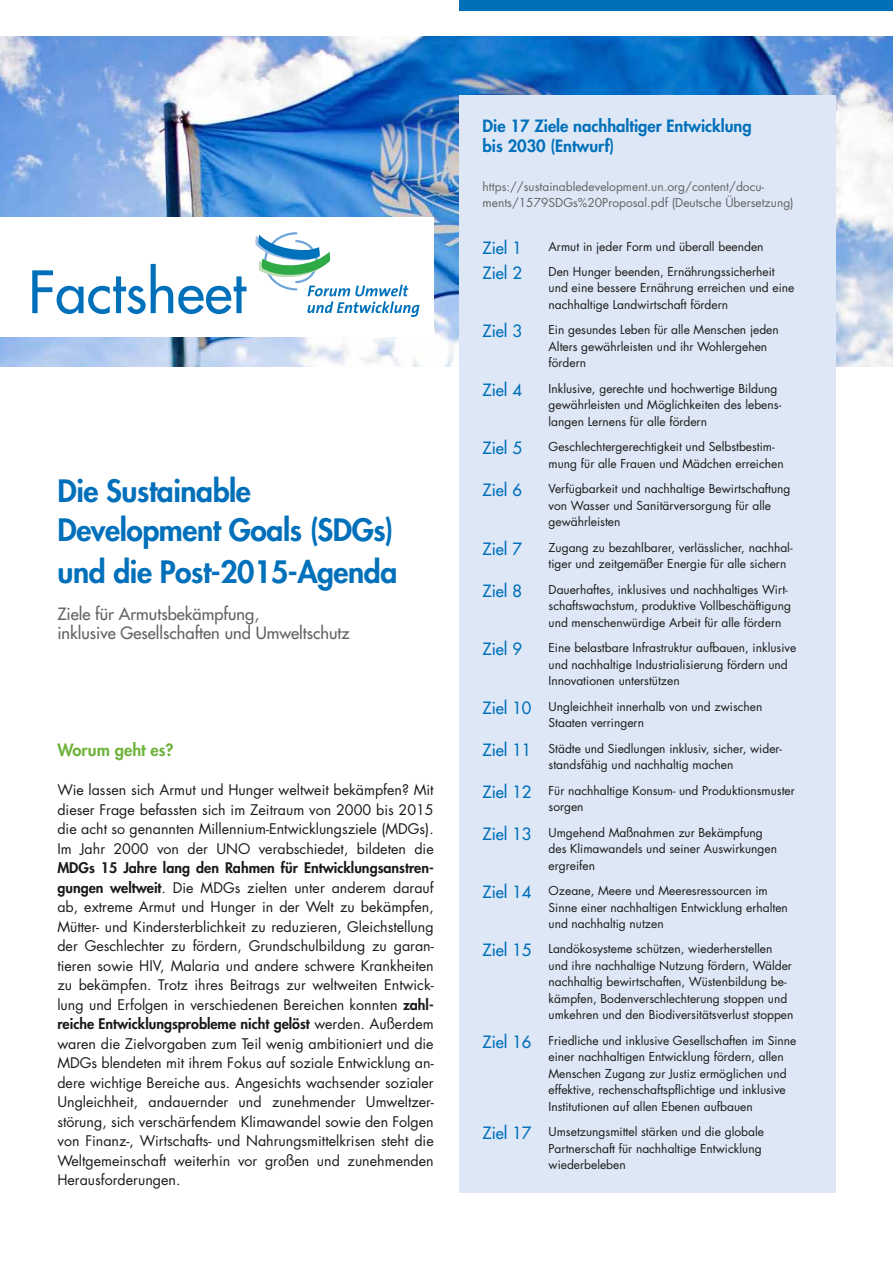
<style>
.page{position:relative;width:893px;height:1263px;background:#fff}
.page>*{position:absolute;margin:0;border:0;box-sizing:border-box;transform-origin:0 0}
.t1{font:500 56.7px "Futura Std";color:#0070ba}
.t2{font:800 30px/39px "Futura Std";letter-spacing:-.015em;color:#0070ba}
.t3{font:500 16.5px/19.5px "Futura Std";color:#636362}
.t4{font:800 16.5px/19.5px "Futura Std";color:#0070ba}
.t5{font:500 16.5px "Futura Std";color:#0070ba}
.t6{font:800 16.5px "Futura Std";color:#6fb33c}
.t7{font:14.25px/19.5px "Futura Std";color:#1a1a18;text-align:justify}
.t8{font:12px/16.5px "Futura Std";color:#1a1a18}
.t9{font:12px/16.5px "Futura Std";color:#636362}
.s1{font-weight:800}
.s2{font-weight:500;font-size:16.5px;color:#0070ba}
</style>
<div class="page">
<img style="left:0;top:36px;width:893px;height:330px">
<div style="left:0;top:217px;width:434px;height:119px;background:#fff"></div>
<div style="left:459px;top:95px;width:377px;height:1098px;background:#dee7f6"></div>
<svg style="left:255px;top:232px;width:165px;height:85px"></svg>
<div style="left:459px;top:0;width:434px;height:11px;background:#0070ba"></div>
<h1 class="t1" style="left:28px;top:257px;width:219px">Factsheet</h1>
<h2 class="t2" style="left:57px;top:471px;width:338px">Die Sustainable<br>Development Goals (SDGs)</h2>
<h2 class="t2" style="left:57px;top:552px;width:341px">und die Post-2015-Agenda</h2>
<h3 class="t3" style="left:57px;top:604px;width:294px">Ziele für Armutsbekämpfung,<br>inklusive Gesellschaften und Umweltschutz</h3>
<h3 class="t6" style="left:57px;top:739px;width:118px">Worum geht es?</h3>
<p class="t7" style="left:57px;top:780px;width:378px">Wie lassen sich Armut und Hunger weltweit bekämpfen? Mit dieser Frage befassten sich im Zeitraum von 2000 bis 2015 die acht so genannten Millennium-Entwicklungsziele (MDGs).<br>Im Jahr 2000 von der UNO verabschiedet, bildeten die</p>
<p class="t7" style="left:57px;top:858px;width:378px"><span class="s1">MDGs 15 Jahre lang den Rahmen für Entwicklungsanstren&shy;gungen weltweit</span>. Die MDGs zielten unter anderem darauf ab, extreme Armut und Hunger in der Welt zu bekämpfen, Mütter- und Kindersterblichkeit zu reduzieren, Gleichstellung der Geschlechter zu fördern, Grundschulbildung zu garan&shy;tieren sowie HIV, Malaria und andere schwere Krankheiten zu bekämpfen. Trotz ihres Beitrags zur weltweiten Entwick&shy;lung und Erfolgen in verschiedenen Bereichen konnten <span class="s1">zahl&shy;reiche Entwicklungsprobleme nicht gelöst</span> werden. Außerdem waren die Zielvorgaben zum Teil wenig ambitioniert und die MDGs blendeten mit ihrem Fokus auf soziale Entwicklung an&shy;dere wichtige Bereiche aus. Angesichts wachsender sozialer Ungleichheit, andauernder und zunehmender Umweltzer&shy;störung, sich verschärfendem Klimawandel sowie den Folgen von Finanz-, Wirtschafts- und Nahrungsmittelkrisen steht die Weltgemeinschaft weiterhin vor großen und zunehmenden Herausforderungen.</p>
<h3 class="t4" style="left:483px;top:116px;width:271px">Die 17 Ziele nachhaltiger Entwicklung bis 2030 (Entwurf)</h3>
<p class="t9" style="left:483px;top:178px;width:313px">https://sustainabledevelopment.un.org/content/docu&shy;ments/1579SDGs%20Proposal.pdf (Deutsche Übersetzung)</p>
<h3 class="t5" style="left:483px;top:237px;width:41px">Ziel 1</h3>
<p class="t8" style="left:549px;top:238px;width:217px">Armut in jeder Form und überall beenden</p>
<h3 class="t5" style="left:483px;top:263px;width:41px">Ziel 2</h3>
<p class="t8" style="left:549px;top:263px;width:247px">Den Hunger beenden, Ernährungssicherheit und eine bessere Ernährung erreichen und eine nachhaltige Landwirtschaft fördern</p>
<h3 class="t5" style="left:483px;top:321px;width:41px">Ziel 3</h3>
<p class="t8" style="left:549px;top:322px;width:232px">Ein gesundes Leben für alle Menschen jeden<br>Alters gewährleisten und ihr Wohlergehen fördern</p>
<h3 class="t5" style="left:483px;top:379px;width:41px">Ziel 4</h3>
<p class="t8" style="left:549px;top:380px;width:234px">Inklusive, gerechte und hochwertige Bildung gewährleisten und Möglichkeiten des lebens&shy;langen Lernens für alle fördern</p>
<h3 class="t5" style="left:483px;top:438px;width:41px">Ziel 5</h3>
<p class="t8" style="left:549px;top:439px;width:237px">Geschlechtergerechtigkeit und Selbstbestim&shy;mung für alle Frauen und Mädchen erreichen</p>
<h3 class="t5" style="left:483px;top:480px;width:41px">Ziel 6</h3>
<p class="t8" style="left:549px;top:481px;width:243px">Verfügbarkeit und nachhaltige Bewirtschaftung von Wasser und Sanitärversorgung für alle gewährleisten</p>
<h3 class="t5" style="left:483px;top:538px;width:41px">Ziel 7</h3>
<p class="t8" style="left:549px;top:539px;width:245px">Zugang zu bezahlbarer, verlässlicher, nachhal&shy;tiger und zeitgemäßer Energie für alle sichern</p>
<h3 class="t5" style="left:483px;top:580px;width:41px">Ziel 8</h3>
<p class="t8" style="left:549px;top:581px;width:244px">Dauerhaftes, inklusives und nachhaltiges Wirt&shy;schaftswachstum, produktive Vollbeschäftigung und menschenwürdige Arbeit für alle fördern</p>
<h3 class="t5" style="left:483px;top:639px;width:41px">Ziel 9</h3>
<p class="t8" style="left:549px;top:640px;width:249px">Eine belastbare Infrastruktur aufbauen, inklusive und nachhaltige Industrialisierung fördern und<br>Innovationen unterstützen</p>
<p class="t8" style="left:549px;top:698px;width:215px;text-indent:-66px"><span class="s2">Ziel 10</span> Ungleichheit innerhalb von und zwischen<br>Staaten verringern</p>
<p class="t8" style="left:549px;top:740px;width:235px;text-indent:-66px"><span class="s2">Ziel 11</span> Städte und Siedlungen inklusiv, sicher, wider&shy;standsfähig und nachhaltig machen</p>
<p class="t8" style="left:549px;top:782px;width:248px;text-indent:-66px"><span class="s2">Ziel 12</span> Für nachhaltige Konsum- und Produktionsmuster sorgen</p>
<p class="t8" style="left:549px;top:824px;width:230px;text-indent:-66px"><span class="s2">Ziel 13</span> Umgehend Maßnahmen zur Bekämpfung des Klimawandels und seiner Auswirkungen ergreifen</p>
<p class="t8" style="left:549px;top:882px;width:241px;text-indent:-66px"><span class="s2">Ziel 14</span> Ozeane, Meere und Meeresressourcen im<br>Sinne einer nachhaltigen Entwicklung erhalten und nachhaltig nutzen</p>
<p class="t8" style="left:549px;top:941px;width:246px;text-indent:-66px"><span class="s2">Ziel 15</span> Landökosysteme schützen, wiederherstellen und ihre nachhaltige Nutzung fördern, Wälder nachhaltig bewirtschaften, Wüstenbildung be&shy;kämpfen, Bodenverschlechterung stoppen und umkehren und den Biodiversitätsverlust stoppen</p>
<p class="t8" style="left:549px;top:1032px;width:249px;text-indent:-66px"><span class="s2">Ziel 16</span> Friedliche und inklusive Gesellschaften im Sinne einer nachhaltigen Entwicklung fördern, allen Menschen Zugang zur Justiz ermöglichen und effektive, rechenschaftspflichtige und inklusive Institutionen auf allen Ebenen aufbauen</p>
<p class="t8" style="left:549px;top:1124px;width:217px;text-indent:-66px"><span class="s2">Ziel 17</span> Umsetzungsmittel stärken und die globale<br>Partnerschaft für nachhaltige Entwicklung wiederbeleben</p>
</div>
